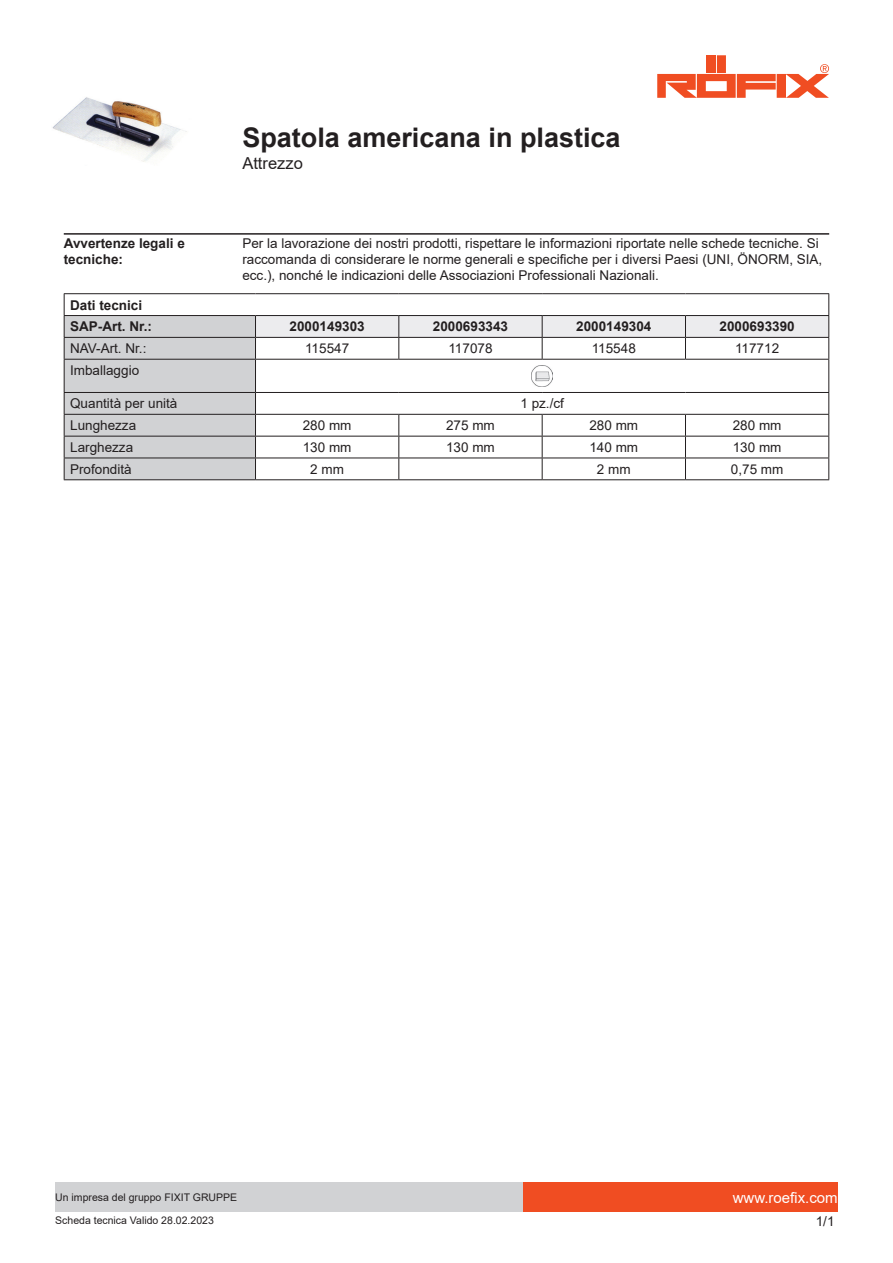
<style>
.page{position:relative;width:893px;height:1263px;background:#fff}
.page>*{position:absolute;margin:0;border:0;box-sizing:border-box;transform-origin:0 0}
.t1{font:700 27px "Arial";color:#231f20}
.t2{font:16.5px "Arial";color:#231f20}
.t3{font:15px "Arial";color:#fff}
.t4{font:13.5px/16.2px "Arial";color:#231f20}
.t5{font:700 13.5px/16.2px "Arial";color:#231f20}
.t6{font:10.5px "Arial";color:#231f20}
</style>
<div class="page">
<img style="left:52px;top:97px;width:135px;height:65px">
<div style="left:717px;top:55px;width:9px;height:18px;background:#f04d22"></div>
<div style="left:707px;top:55px;width:9px;height:18px;background:#f04d22"></div>
<svg style="left:657px;top:64px;width:172px;height:34px"></svg>
<div style="left:523px;top:1182px;width:315px;height:30px;background:#f04d22"></div>
<div style="left:55px;top:1182px;width:468px;height:30px;background:#d1d2d4"></div>
<hr style="left:64px;top:233px;width:765px;height:2px;background:#231f20">
<hr style="left:64px;top:293px;width:191px;height:1px;background:#231f20">
<hr style="left:255px;top:293px;width:144px;height:1px;background:#231f20">
<hr style="left:399px;top:293px;width:143px;height:1px;background:#231f20">
<hr style="left:542px;top:293px;width:143px;height:1px;background:#231f20">
<hr style="left:685px;top:293px;width:144px;height:1px;background:#231f20">
<svg style="left:64px;top:294px;width:765px;height:185px"></svg>
<hr style="left:64px;top:479px;width:191px;height:1px;background:#231f20">
<hr style="left:255px;top:479px;width:144px;height:1px;background:#231f20">
<hr style="left:399px;top:479px;width:143px;height:1px;background:#231f20">
<hr style="left:542px;top:479px;width:143px;height:1px;background:#231f20">
<hr style="left:685px;top:479px;width:144px;height:1px;background:#231f20">
<img style="left:531px;top:365px;width:22px;height:21px">
<h1 class="t1" style="left:242px;top:119px;width:380px">Spatola americana in plastica</h1>
<p class="t2" style="left:242px;top:152px;width:62px">Attrezzo</p>
<p class="t5" style="left:64px;top:235px;width:123px">Avvertenze legali e tecniche:</p>
<p class="t4" style="left:242px;top:235px;width:581px">Per la lavorazione dei nostri prodotti, rispettare le informazioni riportate nelle schede tecniche. Si raccomanda di considerare le norme generali e specifiche per i diversi Paesi (UNI, ÖNORM, SIA, ecc.), nonché le indicazioni delle Associazioni Professionali Nazionali.</p>
<p class="t5" style="left:70px;top:294px;width:83px;line-height:21.9px">Dati tecnici<br>SAP-Art. Nr.:</p>
<p class="t5" style="left:290px;top:319px;width:77px">2000149303</p>
<p class="t5" style="left:433px;top:319px;width:77px">2000693343</p>
<p class="t5" style="left:576px;top:319px;width:77px">2000149304</p>
<p class="t5" style="left:720px;top:319px;width:77px">2000693390</p>
<p class="t4" style="left:70px;top:340px;width:78px">NAV-Art. Nr.:</p>
<p class="t4" style="left:305px;top:340px;width:46px">115547</p>
<p class="t4" style="left:448px;top:340px;width:46px">117078</p>
<p class="t4" style="left:592px;top:340px;width:46px">115548</p>
<p class="t4" style="left:735px;top:340px;width:46px">117712</p>
<p class="t4" style="left:70px;top:362px;width:71px">Imballaggio</p>
<p class="t4" style="left:70px;top:395px;width:109px">Quantità per unità</p>
<p class="t4" style="left:520px;top:395px;width:45px">1 pz./cf</p>
<p class="t4" style="left:70px;top:417px;width:68px">Lunghezza</p>
<p class="t4" style="left:303px;top:417px;width:50px">280 mm</p>
<p class="t4" style="left:446px;top:417px;width:50px">275 mm</p>
<p class="t4" style="left:589px;top:417px;width:50px">280 mm</p>
<p class="t4" style="left:733px;top:417px;width:50px">280 mm</p>
<p class="t4" style="left:70px;top:439px;width:65px">Larghezza</p>
<p class="t4" style="left:303px;top:439px;width:50px">130 mm</p>
<p class="t4" style="left:446px;top:439px;width:50px">130 mm</p>
<p class="t4" style="left:589px;top:439px;width:50px">140 mm</p>
<p class="t4" style="left:733px;top:439px;width:50px">130 mm</p>
<p class="t4" style="left:70px;top:461px;width:63px">Profondità</p>
<p class="t4" style="left:310px;top:461px;width:35px">2 mm</p>
<p class="t4" style="left:597px;top:461px;width:35px">2 mm</p>
<p class="t4" style="left:731px;top:461px;width:54px">0,75 mm</p>
<p class="t6" style="left:55px;top:1190px;width:183px">Un impresa del gruppo FIXIT GRUPPE</p>
<p class="t3" style="left:733px;top:1187px;width:107px">www.roefix.com</p>
<p class="t6" style="left:55px;top:1213px;width:160px">Scheda tecnica Valido 28.02.2023</p>
<p class="t4" style="left:816px;top:1213px;width:20px">1/1</p>
</div>
